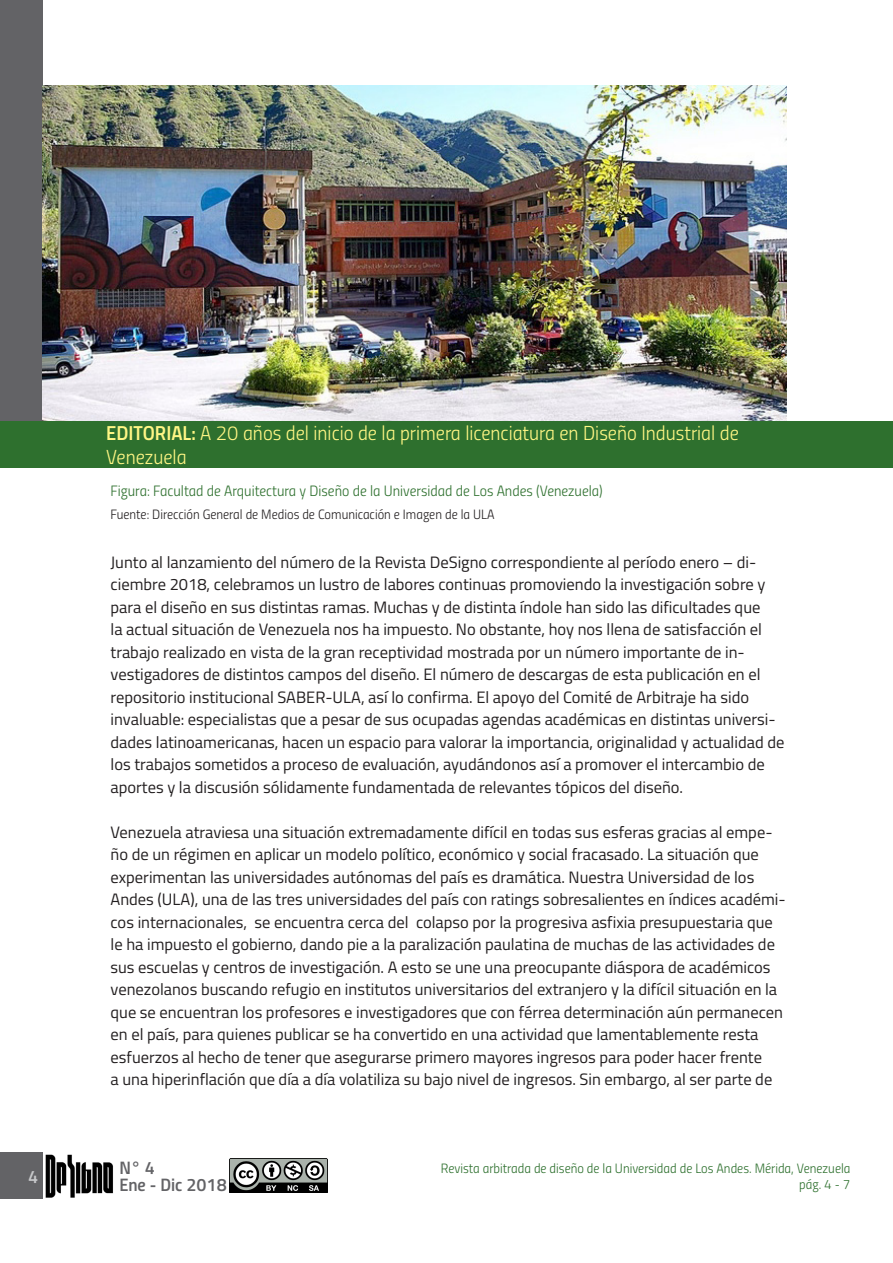
<style>
.page{position:relative;width:893px;height:1263px;background:#fff}
.page>*{position:absolute;margin:0;border:0;box-sizing:border-box;transform-origin:0 0}
.t1{font:20.25px/24.3px "Titillium Light Upright";color:#fff685}
.t2{font:18px/16.5px "Titillium Semibold Upright";color:#636366}
.t3{font:18px "Titillium Semibold Upright";color:#c7c8ca}
.Resumen{font:16.5px/22.5px "Titillium";color:#231f20}
.figura{font:15px "Titillium Light Upright";color:#2e702e}
.t4{font:13.5px "Titillium Light Upright";color:#2e702e}
.figura-2{font:13.5px "Titillium Light Upright";color:#231f20}
.s1{font-family:"Titillium Semibold Upright"}
</style>
<div class="page">
<div style="left:0;top:421px;width:893px;height:47px;background:#2e702e"></div>
<div style="left:0;top:1152px;width:43px;height:47px;background:#636366"></div>
<img style="left:45px;top:1154px;width:68px;height:44px">
<div style="left:0;top:0;width:43px;height:421px;background:#636366"></div>
<img style="left:43px;top:85px;width:744px;height:336px">
<img style="left:230px;top:1159px;width:97px;height:34px">
<p class="t1" style="left:106px;top:420px;width:634px"><span class="s1">EDITORIAL:</span> A 20 años del inicio de la primera licenciatura en Diseño Industrial de<br>Venezuela</p>
<p class="figura" style="left:111px;top:480px;width:494px">Figura: Facultad de Arquitectura y Diseño de la Universidad de Los Andes (Venezuela)</p>
<p class="figura-2" style="left:111px;top:504px;width:385px">Fuente: Dirección General de Medios de Comunicación e Imagen de la ULA</p>
<p class="Resumen" style="left:111px;top:550px;width:675px">Junto al lanzamiento del número de la Revista DeSigno correspondiente al período enero – di&shy;ciembre 2018, celebramos un lustro de labores continuas promoviendo la investigación sobre y para el diseño en sus distintas ramas. Muchas y de distinta índole han sido las dificultades que<br>la actual situación de Venezuela nos ha impuesto. No obstante, hoy nos llena de satisfacción el trabajo realizado en vista de la gran receptividad mostrada por un número importante de in&shy;vestigadores de distintos campos del diseño. El número de descargas de esta publicación en el repositorio institucional SABER-ULA, así lo confirma. El apoyo del Comité de Arbitraje ha sido invaluable: especialistas que a pesar de sus ocupadas agendas académicas en distintas universi&shy;dades latinoamericanas, hacen un espacio para valorar la importancia, originalidad y actualidad de los trabajos sometidos a proceso de evaluación, ayudándonos así a promover el intercambio de aportes y la discusión sólidamente fundamentada de relevantes tópicos del diseño.</p>
<p class="Resumen" style="left:111px;top:820px;width:677px">Venezuela atraviesa una situación extremadamente difícil en todas sus esferas gracias al empe&shy;ño de un régimen en aplicar un modelo político, económico y social fracasado. La situación que experimentan las universidades autónomas del país es dramática. Nuestra Universidad de los Andes (ULA), una de las tres universidades del país con ratings sobresalientes en índices académi&shy;cos internacionales, se encuentra cerca del colapso por la progresiva asfixia presupuestaria que le ha impuesto el gobierno, dando pie a la paralización paulatina de muchas de las actividades de sus escuelas y centros de investigación. A esto se une una preocupante diáspora de académicos venezolanos buscando refugio en institutos universitarios del extranjero y la difícil situación en la que se encuentran los profesores e investigadores que con férrea determinación aún permanecen en el país, para quienes publicar se ha convertido en una actividad que lamentablemente resta esfuerzos al hecho de tener que asegurarse primero mayores ingresos para poder hacer frente<br>a una hiperinflación que día a día volatiliza su bajo nivel de ingresos. Sin embargo, al ser parte de</p>
<p class="t3" style="left:28px;top:1162px;width:12px">4</p>
<p class="t2" style="left:119px;top:1159px;width:109px">N° 4<br>Ene - Dic 2018</p>
<p class="t4" style="left:441px;top:1158px;width:411px">Revista arbitrada de diseño de la Universidad de Los Andes. Mérida, Venezuela</p>
<p class="t4" style="left:799px;top:1174px;width:53px">pág. 4 - 7</p>
</div>
